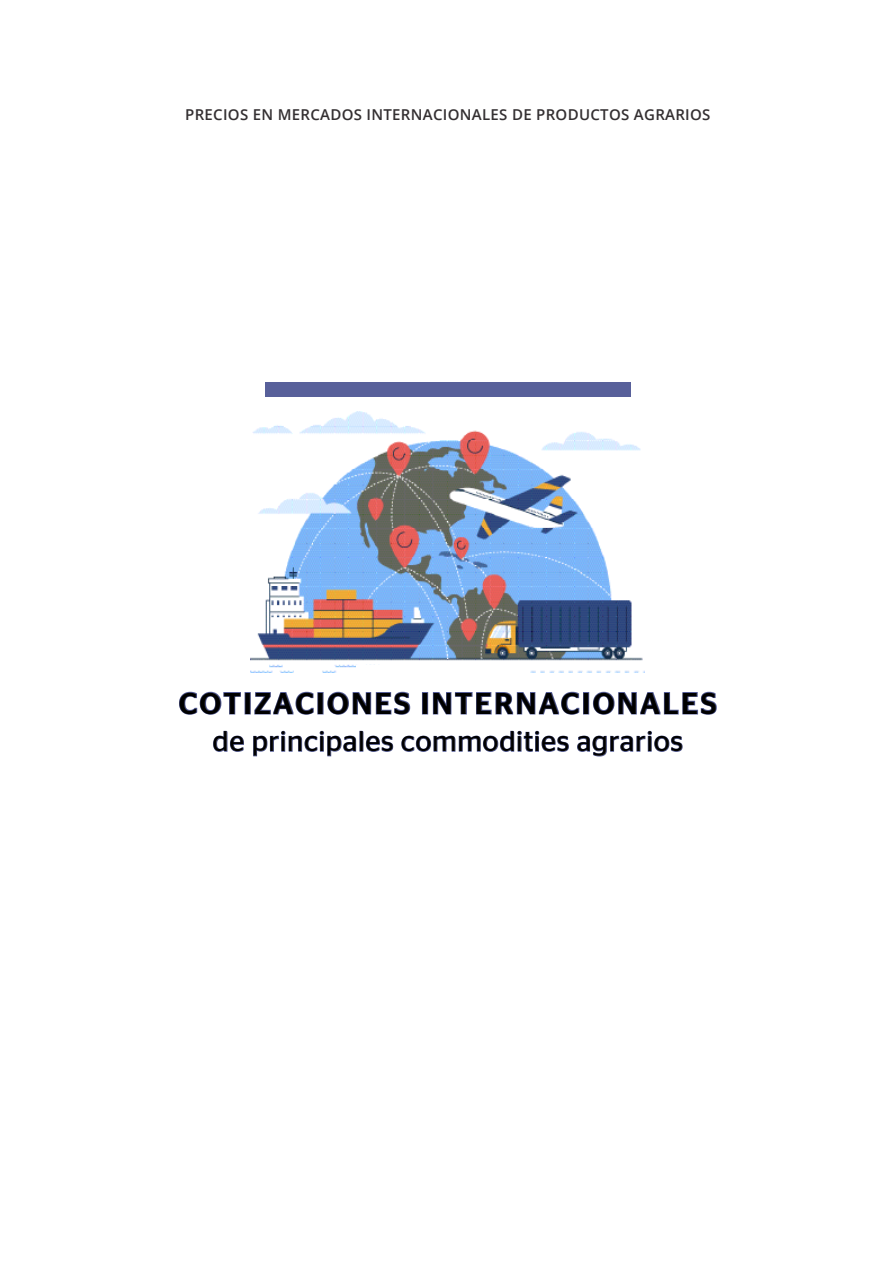
<style>
.page{position:relative;width:893px;height:1263px;background:#fff}
.page>*{position:absolute;margin:0;border:0;box-sizing:border-box;transform-origin:0 0}
.t1{font:500 30px "Stag Sans";letter-spacing:.08em;color:#000}
.t2{font:28.5px "Stag Sans";letter-spacing:.02em;color:#000}
.t3{font:600 15px "Open Sans";letter-spacing:.02em;color:#332f31}
</style>
<div class="page">
<img style="left:251px;top:412px;width:394px;height:260px">
<div style="left:265px;top:382px;width:366px;height:15px;background:#58609a"></div>
<div style="left:356px;top:666px;width:174px;height:25px;background:#fff"></div>
<svg style="left:179px;top:691px;width:62px;height:24px"></svg>
<div style="left:245px;top:692px;width:6px;height:22px;border:2px solid #58609a"></div>
<svg style="left:254px;top:691px;width:60px;height:24px"></svg>
<div style="left:317px;top:692px;width:7px;height:22px;border:2px solid #58609a"></div>
<svg style="left:327px;top:691px;width:84px;height:24px"></svg>
<div style="left:422px;top:692px;width:6px;height:22px;border:2px solid #58609a"></div>
<svg style="left:432px;top:691px;width:148px;height:24px"></svg>
<div style="left:583px;top:692px;width:6px;height:22px;border:2px solid #58609a"></div>
<svg style="left:593px;top:691px;width:124px;height:24px"></svg>
<svg style="left:213px;top:731px;width:31px;height:21px"></svg>
<svg style="left:253px;top:731px;width:140px;height:25px"></svg>
<svg style="left:401px;top:731px;width:168px;height:21px"></svg>
<svg style="left:577px;top:731px;width:106px;height:25px"></svg>
<p class="t3" style="left:185px;top:104px;width:527px">PRECIOS EN MERCADOS INTERNACIONALES DE PRODUCTOS AGRARIOS</p>
<h1 class="t1" style="left:179px;top:681px;width:539px">COTIZACIONES INTERNACIONALES</h1>
<h2 class="t2" style="left:213px;top:721px;width:472px">de principales commodities agrarios</h2>
</div>
